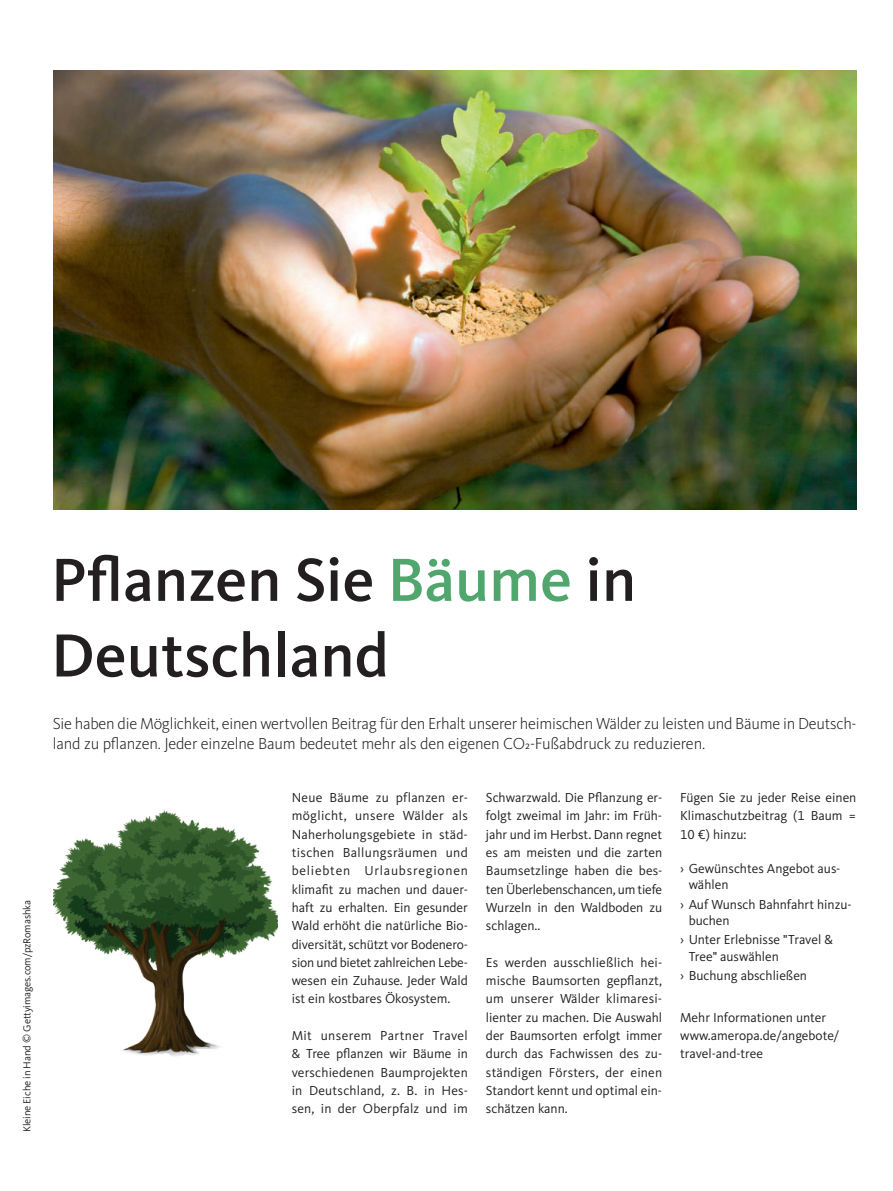
<style>
.page{position:relative;width:893px;height:1191px;background:#fff}
.page>*{position:absolute;margin:0;border:0;box-sizing:border-box;transform-origin:0 0}
.t1{font:500 63px/75.6px "Kievit Pro";color:#231f20}
.t2{font:300 16.5px/20.2px "Kievit OT";letter-spacing:-.015em;color:#231f20}
.t3{font:13.5px/18.3px "Kievit Pro";color:#231f20;text-align:justify}
.t4{font:10.5px "Kievit Pro";letter-spacing:-.01em;color:#231f20}
.s1{color:#51a66e}
</style>
<div class="page">
<img style="left:53px;top:70px;width:804px;height:439px">
<img style="left:53px;top:810px;width:225px;height:247px">
<p class="t4" style="left:22px;top:1132px;width:233px;rotate:-90deg">Kleine Eiche in Hand © Gettyimages.com/pzRomashka</p>
<h1 class="t1" style="left:51px;top:547px;width:587px">Pflanzen Sie <span class="s1">Bäume</span> in<br>Deutschland</h1>
<p class="t2" style="left:53px;top:714px;width:805px">Sie haben die Möglichkeit, einen wertvollen Beitrag für den Erhalt unserer heimischen Wälder zu leisten und Bäume in Deutsch&shy;land zu pflanzen. Jeder einzelne Baum bedeutet mehr als den eigenen CO2-Fußabdruck zu reduzieren.</p>
<p class="t3" style="left:292px;top:789px;width:178px">Neue Bäume zu pflanzen er&shy;möglicht, unsere Wälder als Naherholungsgebiete in städ&shy;tischen Ballungsräumen und beliebten Urlaubsregionen klimafit zu machen und dauer&shy;haft zu erhalten. Ein gesunder Wald erhöht die natürliche Bio&shy;diversität, schützt vor Bodenero&shy;sion und bietet zahlreichen Lebe&shy;wesen ein Zuhause. Jeder Wald ist ein kostbares Ökosystem.</p>
<p class="t3" style="left:292px;top:1027px;width:178px">Mit unserem Partner Travel &amp; Tree pflanzen wir Bäume in verschiedenen Baumprojekten in Deutschland, z. B. in Hes&shy;sen, in der Oberpfalz und im</p>
<p class="t3" style="left:486px;top:789px;width:178px">Schwarzwald. Die Pflanzung er&shy;folgt zweimal im Jahr: im Früh&shy;jahr und im Herbst. Dann regnet es am meisten und die zarten Baumsetzlinge haben die bes&shy;ten Überlebenschancen, um tiefe Wurzeln in den Waldboden zu schlagen..</p>
<p class="t3" style="left:486px;top:953px;width:178px">Es werden ausschließlich hei&shy;mische Baumsorten gepflanzt, um unserer Wälder klimaresi&shy;lienter zu machen. Die Auswahl der Baumsorten erfolgt immer durch das Fachwissen des zu&shy;ständigen Försters, der einen Standort kennt und optimal ein&shy;schätzen kann.</p>
<p class="t3" style="left:680px;top:789px;width:178px">Fügen Sie zu jeder Reise einen Klimaschutzbeitrag (1 Baum = 10 €) hinzu:</p>
<p class="t3" style="left:689px;top:861px;width:153px;line-height:16.2px;text-indent:-9px">› Gewünschtes Angebot aus&shy;wählen</p>
<p class="t3" style="left:689px;top:896px;width:165px;line-height:16.2px;text-indent:-9px">› Auf Wunsch Bahnfahrt hinzu&shy;buchen</p>
<p class="t3" style="left:689px;top:932px;width:146px;line-height:16.2px;text-indent:-9px">› Unter Erlebnisse "Travel &amp;<br>Tree" auswählen</p>
<p class="t3" style="left:680px;top:967px;width:128px">› Buchung abschließen</p>
<p class="t3" style="left:680px;top:1008px;width:161px;text-align:left">Mehr Informationen unter www.ameropa.de/angebote/ travel-and-tree</p>
</div>
